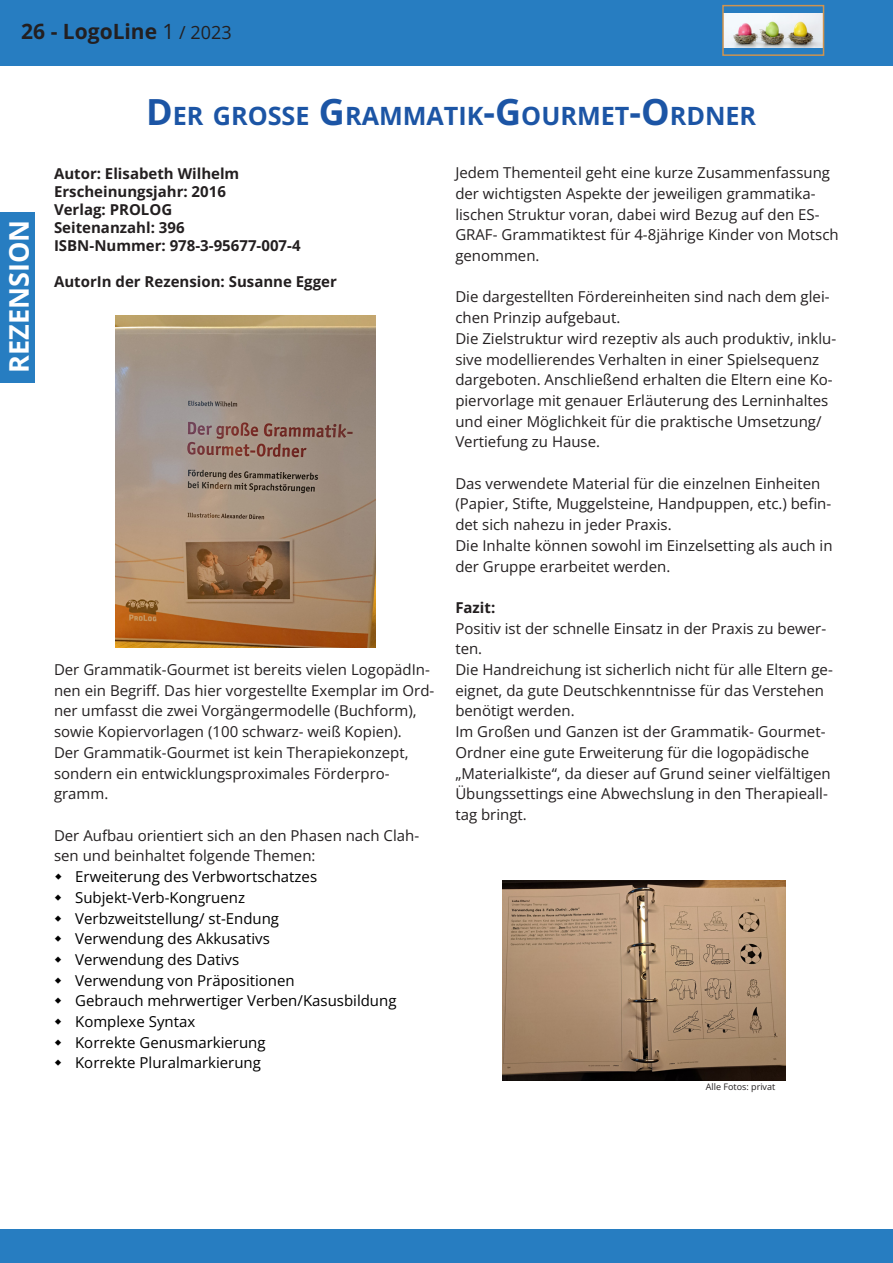
<style>
.page{position:relative;width:893px;height:1263px;background:#fff}
.page>*{position:absolute;margin:0;border:0;box-sizing:border-box;transform-origin:0 0}
.t1{font:27px "Open Sans";color:#fff}
.t2{font:25.2px "Open Sans";color:#1c55a5}
.t3{font:21px "Open Sans";color:#231f20}
.t4{font:15px/20.7px "Open Sans";color:#231f20}
.t5{font:15px/20.7px "Open Sans";color:#000}
.t6{font:9px "Open Sans";color:#231f20}
.s1{font-size:18px}
.s2{font-size:36px}
</style>
<div class="page">
<div style="left:0;top:0;width:893px;height:65px;background:#277dc1"></div>
<div style="left:0;top:1229px;width:893px;height:34px;background:#277dc1"></div>
<img style="left:725px;top:13px;width:96px;height:35px">
<div style="left:722px;top:5px;width:102px;height:51px;border:2px solid #ce934f"></div>
<div style="left:0;top:213px;width:34px;height:170px;background:#277dc1"></div>
<img style="left:116px;top:316px;width:260px;height:332px">
<img style="left:503px;top:880px;width:282px;height:200px">
<h3 class="t3" style="left:21px;top:17px;width:212px">26 - LogoLine 1 <span class="s1">/ 2023</span></h3>
<h1 class="t1" style="left:1px;top:373px;width:154px;rotate:-90deg">REZENSION</h1>
<h2 class="t2" style="left:146px;top:98px;width:612px"><span class="s2">D</span> ER GROSSE <span class="s2">G</span> RAMMATIK<span class="s2">-G</span> OURMET<span class="s2">-O</span> RDNER</h2>
<p class="t4" style="left:54px;top:164px;width:248px;line-height:18px">Autor: Elisabeth Wilhelm<br>Erscheinungsjahr: 2016<br>Verlag: PROLOG<br>Seitenanzahl: 396<br>ISBN-Nummer: 978-3-95677-007-4</p>
<p class="t4" style="left:54px;top:271px;width:284px">AutorIn der Rezension: Susanne Egger</p>
<p class="t4" style="left:54px;top:659px;width:382px">Der Grammatik-Gourmet ist bereits vielen LogopädIn&shy;nen ein Begriff. Das hier vorgestellte Exemplar im Ord&shy;ner umfasst die zwei Vorgängermodelle (Buchform), sowie Kopiervorlagen (100 schwarz- weiß Kopien).<br>Der Grammatik-Gourmet ist kein Therapiekonzept, sondern ein entwicklungsproximales Förderpro&shy;gramm.</p>
<p class="t4" style="left:54px;top:824px;width:367px">Der Aufbau orientiert sich an den Phasen nach Clah&shy;sen und beinhaltet folgende Themen:</p>
<p class="t5" style="left:75px;top:866px;width:323px">Erweiterung des Verbwortschatzes<br>Subjekt-Verb-Kongruenz<br>Verbzweitstellung/ st-Endung<br>Verwendung des Akkusativs<br>Verwendung des Dativs<br>Verwendung von Präpositionen<br>Gebrauch mehrwertiger Verben/Kasusbildung<br>Komplexe Syntax<br>Korrekte Genusmarkierung<br>Korrekte Pluralmarkierung</p>
<p class="t4" style="left:455px;top:162px;width:385px">Jedem Thementeil geht eine kurze Zusammenfassung der wichtigsten Aspekte der jeweiligen grammatika&shy;lischen Struktur voran, dabei wird Bezug auf den ES-GRAF- Grammatiktest für 4-8jährige Kinder von Motsch genommen.</p>
<p class="t4" style="left:455px;top:286px;width:382px">Die dargestellten Fördereinheiten sind nach dem glei&shy;chen Prinzip aufgebaut.<br>Die Zielstruktur wird rezeptiv als auch produktiv, inklu&shy;sive modellierendes Verhalten in einer Spielsequenz dargeboten. Anschließend erhalten die Eltern eine Ko&shy;piervorlage mit genauer Erläuterung des Lerninhaltes und einer Möglichkeit für die praktische Umsetzung/ Vertiefung zu Hause.</p>
<p class="t4" style="left:455px;top:473px;width:379px">Das verwendete Material für die einzelnen Einheiten (Papier, Stifte, Muggelsteine, Handpuppen, etc.) befin&shy;det sich nahezu in jeder Praxis.<br>Die Inhalte können sowohl im Einzelsetting als auch in der Gruppe erarbeitet werden.</p>
<p class="t4" style="left:455px;top:597px;width:379px">Fazit:<br>Positiv ist der schnelle Einsatz in der Praxis zu bewer&shy;ten.<br>Die Handreichung ist sicherlich nicht für alle Eltern ge&shy;eignet, da gute Deutschkenntnisse für das Verstehen benötigt werden.<br>Im Großen und Ganzen ist der Grammatik- Gourmet-Ordner eine gute Erweiterung für die logopädische „Materialkiste“, da dieser auf Grund seiner vielfältigen Übungssettings eine Abwechslung in den Therapieall&shy;tag bringt.</p>
<p class="t6" style="left:706px;top:1080px;width:71px">Alle Fotos: privat</p>
</div>
